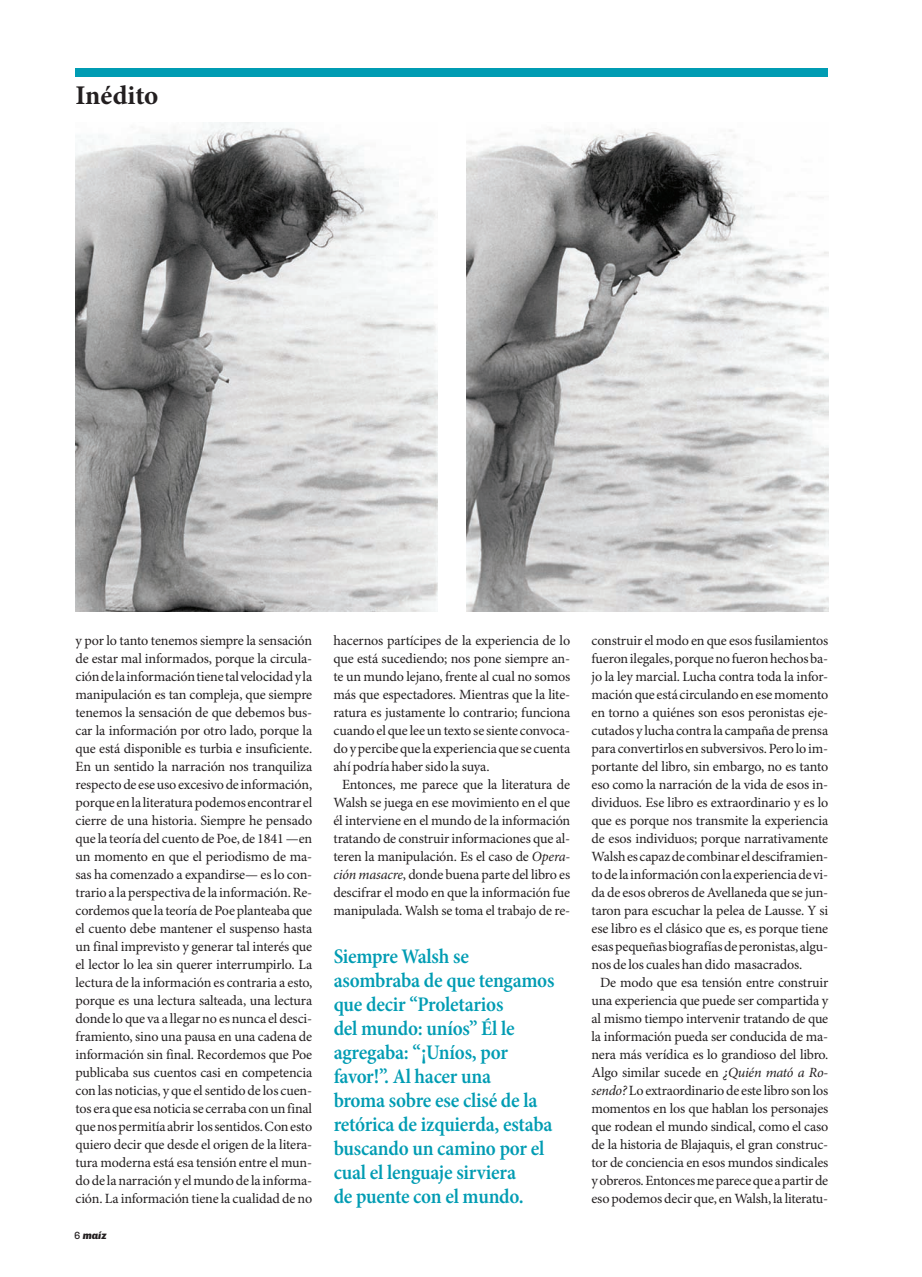
<style>
.page{position:relative;width:922px;height:1277px;background:#fff}
.page>*{position:absolute;margin:0;border:0;box-sizing:border-box;transform-origin:0 0}
.t1{font:700 27px "Minion Pro";color:#231f20}
.t2{font:600 condensed 21px/24px "Minion Pro";letter-spacing:-.015em;color:#009cb3}
.t3{font:14.1px/18px "Minion Pro";letter-spacing:-.01em;color:#231f20;text-align:justify}
.t4{font:italic 900 10.5px "Chivo";color:#231f20}
.s1{font-style:italic}
.s2{font-weight:400;font-style:normal}
</style>
<div class="page">
<div style="left:75px;top:68px;width:753px;height:9px;background:#009cb3"></div>
<img style="left:75px;top:122px;width:362px;height:489px">
<img style="left:466px;top:129px;width:362px;height:482px">
<h1 class="t1" style="left:75px;top:80px;width:84px">Inédito</h1>
<p class="t3" style="left:75px;top:632px;width:238px">y por lo tanto tenemos siempre la sensación de estar mal informados, porque la circula&shy;ción de la información tiene tal velocidad y la manipulación es tan compleja, que siempre tenemos la sensación de que debemos bus&shy;car la información por otro lado, porque la que está disponible es turbia e insuficiente.<br>En un sentido la narración nos tranquiliza respecto de ese uso excesivo de información, porque en la literatura podemos encontrar el cierre de una historia. Siempre he pensado que la teoría del cuento de Poe, de 1841 —en un momento en que el periodismo de ma&shy;sas ha comenzado a expandirse— es lo con&shy;trario a la perspectiva de la información. Re&shy;cordemos que la teoría de Poe planteaba que el cuento debe mantener el suspenso hasta un final imprevisto y generar tal interés que el lector lo lea sin querer interrumpirlo. La lectura de la información es contraria a esto, porque es una lectura salteada, una lectura donde lo que va a llegar no es nunca el desci&shy;framiento, sino una pausa en una cadena de información sin final. Recordemos que Poe publicaba sus cuentos casi en competencia con las noticias, y que el sentido de los cuen&shy;tos era que esa noticia se cerraba con un final que nos permitía abrir los sentidos. Con esto quiero decir que desde el origen de la litera&shy;tura moderna está esa tensión entre el mun&shy;do de la narración y el mundo de la informa&shy;ción. La información tiene la cualidad de no</p>
<p class="t3" style="left:333px;top:632px;width:238px">hacernos partícipes de la experiencia de lo que está sucediendo; nos pone siempre an&shy;te un mundo lejano, frente al cual no somos más que espectadores. Mientras que la lite&shy;ratura es justamente lo contrario; funciona cuando el que lee un texto se siente convoca&shy;do y percibe que la experiencia que se cuenta ahí podría haber sido la suya.</p>
<p class="t3" style="left:333px;top:776px;width:238px;text-align:center">Entonces, me parece que la literatura de Walsh se juega en ese movimiento en el que él interviene en el mundo de la información tratando de construir informaciones que al&shy;teren la manipulación. Es el caso de <span class="s1">Opera&shy;ción masacre</span>, donde buena parte del libro es descifrar el modo en que la información fue manipulada. Walsh se toma el trabajo de re-</p>
<p class="t2" style="left:334px;top:945px;width:222px">Siempre Walsh se asombraba de que tengamos que decir “Proletarios<br>del mundo: uníos” Él le agregaba: “¡Uníos, por favor!”. Al hacer una<br>broma sobre ese clisé de la retórica de izquierda, estaba buscando un camino por el cual el lenguaje sirviera<br>de puente con el mundo.</p>
<p class="t4" style="left:74px;top:1228px;width:34px"><span class="s2">6</span> maíz</p>
<p class="t3" style="left:591px;top:632px;width:238px">construir el modo en que esos fusilamientos fueron ilegales, porque no fueron hechos ba&shy;jo la ley marcial. Lucha contra toda la infor&shy;mación que está circulando en ese momento en torno a quiénes son esos peronistas eje&shy;cutados y lucha contra la campaña de prensa para convertirlos en subversivos. Pero lo im&shy;portante del libro, sin embargo, no es tanto eso como la narración de la vida de esos in&shy;dividuos. Ese libro es extraordinario y es lo que es porque nos transmite la experiencia de esos individuos; porque narrativamente Walsh es capaz de combinar el desciframien&shy;to de la información con la experiencia de vi&shy;da de esos obreros de Avellaneda que se jun&shy;taron para escuchar la pelea de Lausse. Y si ese libro es el clásico que es, es porque tiene esas pequeñas biografías de peronistas, algu&shy;nos de los cuales han dido masacrados.</p>
<p class="t3" style="left:591px;top:974px;width:238px;text-indent:9px">De modo que esa tensión entre construir una experiencia que puede ser compartida y al mismo tiempo intervenir tratando de que la información pueda ser conducida de ma&shy;nera más verídica es lo grandioso del libro.<br>Algo similar sucede en <span class="s1">¿Quién mató a Ro&shy;sendo?</span> Lo extraordinario de este libro son los momentos en los que hablan los personajes que rodean el mundo sindical, como el caso de la historia de Blajaquis, el gran construc&shy;tor de conciencia en esos mundos sindicales y obreros. Entonces me parece que a partir de eso podemos decir que, en Walsh, la literatu-</p>
</div>
